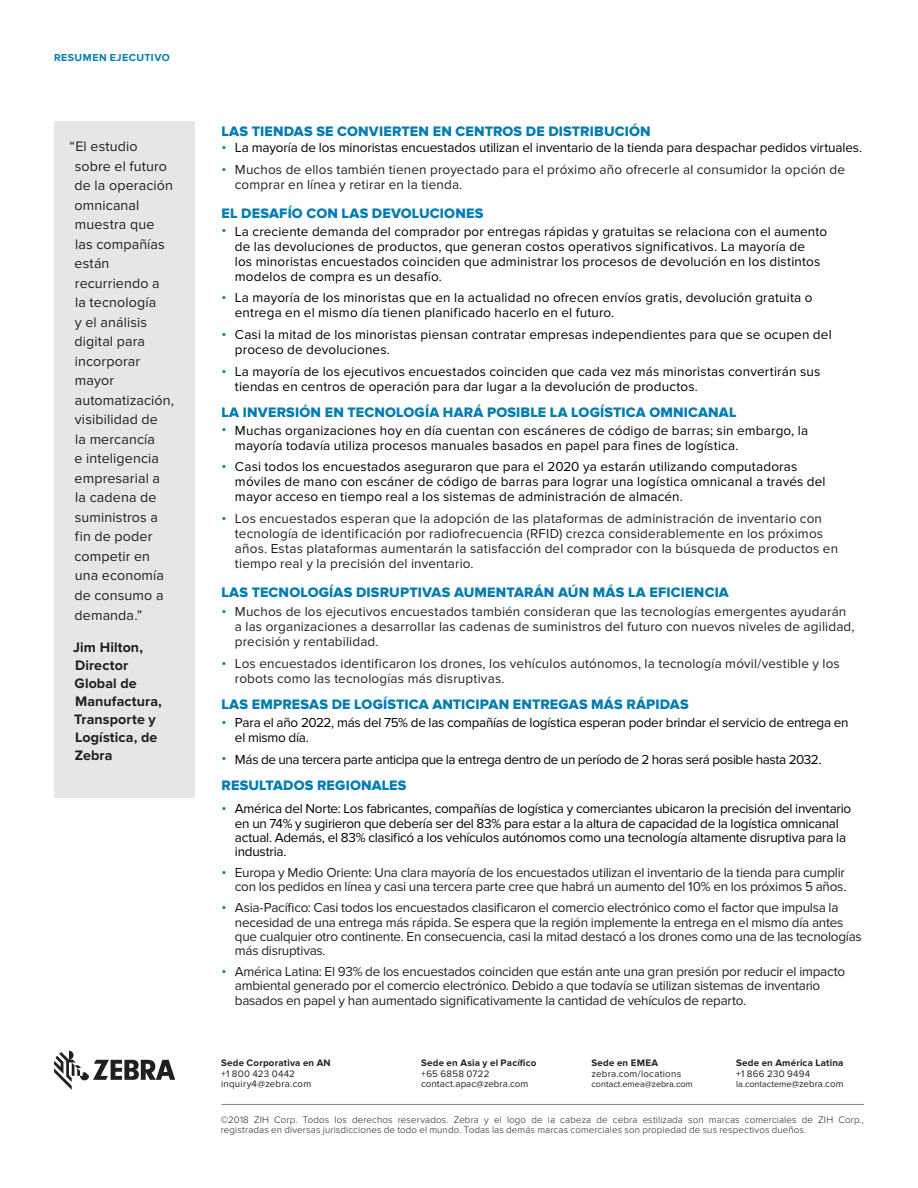
<style>
.page{position:relative;width:918px;height:1188px;background:#fff}
.page>*{position:absolute;margin:0;border:0;box-sizing:border-box;transform-origin:0 0}
.Body{font:14.25px/19.5px "Proxima Nova";letter-spacing:.01em;color:#231f20}
.Subhead-3{font:14.25px "Proxima Nova Extrabld";letter-spacing:.01em;color:#007cb1}
.Body-2{font:700 14.25px/18px "Proxima Nova";letter-spacing:.005em;color:#231f20}
.t1{font:13.5px/15px "Proxima Nova";letter-spacing:.01em;color:#000}
.t2{font:13.5px/15px "Proxima Nova";color:#231f20}
.t3{font:13.5px/14.2px "Proxima Nova";letter-spacing:-.02em;color:#231f20}
.t4{font:13.5px/14.2px "Proxima Nova";letter-spacing:-.02em;color:#000}
.t5{font:13.5px "Proxima Nova";letter-spacing:-.01em;color:#000}
.t6{font:13.5px "Proxima Nova";letter-spacing:-.03em;color:#000}
.t7{font:700 10.5px "Proxima Nova";letter-spacing:.045em;color:#007cb1}
.t8{font:300 9.75px/10.5px "Proxima Nova";letter-spacing:.01em;color:#231f20}
.t9{font:9.75px/10.5px "Proxima Nova";letter-spacing:.02em;color:#231f20}
.t10{font:700 9.75px "Proxima Nova";letter-spacing:.02em;color:#231f20}
.t11{font:9px "Proxima Nova";color:#231f20}
.s1{font-size:14.25px;color:#007cb1}
.s2{font-size:9.75px}
</style>
<div class="page">
<div style="left:54px;top:122px;width:140px;height:676px;background:#e6e6e7"></div>
<hr style="left:222px;top:1104px;width:642px;height:1px;background:#7e868d">
<svg style="left:54px;top:1051px;width:121px;height:39px"></svg>
<p class="t7" style="left:54px;top:51px;width:117px">RESUMEN EJECUTIVO</p>
<p class="Body" style="left:75px;top:137px;width:101px;text-indent:-5px">“El estudio sobre el futuro de la operación omnicanal muestra que las compañías están recurriendo a<br>la tecnología<br>y el análisis digital para incorporar mayor automatización, visibilidad de<br>la mercancía<br>e inteligencia empresarial a la cadena de suministros a fin de poder competir en una economía de consumo a demanda.”</p>
<p class="Body-2" style="left:73px;top:638px;width:90px">Jim Hilton,<br>Director<br>Global de<br>Manufactura,<br>Transporte y<br>Logística, de<br>Zebra</p>
<p class="Subhead-3" style="left:221px;top:124px;width:431px">LAS TIENDAS SE CONVIERTEN EN CENTROS DE DISTRIBUCIÓN</p>
<p class="t5" style="left:221px;top:140px;width:642px"><span class="s1">•</span> La mayoría de los minoristas encuestados utilizan el inventario de la tienda para despachar pedidos virtuales.</p>
<p class="t2" style="left:235px;top:162px;width:612px;text-indent:-14px"><span class="s1">•</span> Muchos de ellos también tienen proyectado para el próximo año ofrecerle al consumidor la opción de comprar en línea y retirar en la tienda.</p>
<p class="Subhead-3" style="left:221px;top:206px;width:263px">EL DESAFÍO CON LAS DEVOLUCIONES</p>
<p class="t1" style="left:235px;top:224px;width:594px;text-indent:-14px"><span class="s1">•</span> La creciente demanda del comprador por entregas rápidas y gratuitas se relaciona con el aumento de las devoluciones de productos, que generan costos operativos significativos. La mayoría de<br>los minoristas encuestados coinciden que administrar los procesos de devolución en los distintos modelos de compra es un desafío.</p>
<p class="t1" style="left:235px;top:290px;width:579px;text-indent:-14px"><span class="s1">•</span> La mayoría de los minoristas que en la actualidad no ofrecen envíos gratis, devolución gratuita o entrega en el mismo día tienen planificado hacerlo en el futuro.</p>
<p class="t1" style="left:235px;top:327px;width:598px;text-indent:-14px"><span class="s1">•</span> Casi la mitad de los minoristas piensan contratar empresas independientes para que se ocupen del proceso de devoluciones.</p>
<p class="t1" style="left:235px;top:364px;width:587px;text-indent:-14px"><span class="s1">•</span> La mayoría de los ejecutivos encuestados coinciden que cada vez más minoristas convertirán sus tiendas en centros de operación para dar lugar a la devolución de productos.</p>
<p class="Subhead-3" style="left:221px;top:405px;width:517px">LA INVERSIÓN EN TECNOLOGÍA HARÁ POSIBLE LA LOGÍSTICA OMNICANAL</p>
<p class="t1" style="left:235px;top:423px;width:575px;text-indent:-14px"><span class="s1">•</span> Muchas organizaciones hoy en día cuentan con escáneres de código de barras; sin embargo, la mayoría todavía utiliza procesos manuales basados en papel para fines de logística.</p>
<p class="t1" style="left:235px;top:459px;width:592px;text-indent:-14px"><span class="s1">•</span> Casi todos los encuestados aseguraron que para el 2020 ya estarán utilizando computadoras móviles de mano con escáner de código de barras para lograr una logística omnicanal a través del mayor acceso en tiempo real a los sistemas de administración de almacén.</p>
<p class="t2" style="left:235px;top:511px;width:605px;text-indent:-14px"><span class="s1">•</span> Los encuestados esperan que la adopción de las plataformas de administración de inventario con tecnología de identificación por radiofrecuencia (RFID) crezca considerablemente en los próximos años. Estas plataformas aumentarán la satisfacción del comprador con la búsqueda de productos en tiempo real y la precisión del inventario.</p>
<p class="Subhead-3" style="left:221px;top:585px;width:509px">LAS TECNOLOGÍAS DISRUPTIVAS AUMENTARÁN AÚN MÁS LA EFICIENCIA</p>
<p class="t2" style="left:235px;top:605px;width:621px;text-indent:-14px"><span class="s1">•</span> Muchos de los ejecutivos encuestados también consideran que las tecnologías emergentes ayudarán a las organizaciones a desarrollar las cadenas de suministros del futuro con nuevos niveles de agilidad, precisión y rentabilidad.</p>
<p class="t2" style="left:235px;top:656px;width:607px;text-indent:-14px"><span class="s1">•</span> Los encuestados identificaron los drones, los vehículos autónomos, la tecnología móvil/vestible y los robots como las tecnologías más disruptivas.</p>
<p class="Subhead-3" style="left:221px;top:698px;width:469px">LAS EMPRESAS DE LOGÍSTICA ANTICIPAN ENTREGAS MÁS RÁPIDAS</p>
<p class="t4" style="left:235px;top:715px;width:615px;line-height:15px;text-indent:-14px"><span class="s1">•</span> Para el año 2022, más del 75% de las compañías de logística esperan poder brindar el servicio de entrega en el mismo día.</p>
<p class="t6" style="left:221px;top:751px;width:602px"><span class="s1">•</span> Más de una tercera parte anticipa que la entrega dentro de un período de 2 horas será posible hasta 2032.</p>
<p class="Subhead-3" style="left:221px;top:779px;width:187px">RESULTADOS REGIONALES</p>
<p class="t4" style="left:235px;top:802px;width:618px;text-indent:-14px"><span class="s1">•</span> América del Norte: Los fabricantes, compañías de logística y comerciantes ubicaron la precisión del inventario en un 74% y sugirieron que debería ser del 83% para estar a la altura de capacidad de la logística omnicanal actual. Además, el 83% clasificó a los vehículos autónomos como una tecnología altamente disruptiva para la industria.</p>
<p class="t3" style="left:221px;top:866px;width:627px;text-align:right"><span class="s1">•</span> Europa y Medio Oriente: Una clara mayoría de los encuestados utilizan el inventario de la tienda para cumplir con los pedidos en línea y casi una tercera parte cree que habrá un aumento del 10% en los próximos 5 años.</p>
<p class="t3" style="left:235px;top:901px;width:628px;text-indent:-14px"><span class="s1">•</span> Asia-Pacífico: Casi todos los encuestados clasificaron el comercio electrónico como el factor que impulsa la necesidad de una entrega más rápida. Se espera que la región implemente la entrega en el mismo día antes que cualquier otro continente. En consecuencia, casi la mitad destacó a los drones como una de las tecnologías más disruptivas.</p>
<p class="t3" style="left:235px;top:964px;width:612px;line-height:14.7px;text-indent:-14px"><span class="s1">•</span> América Latina: El 93% de los encuestados coinciden que están ante una gran presión por reducir el impacto ambiental generado por el comercio electrónico. Debido a que todavía se utilizan sistemas de inventario basados en papel y han aumentado significativamente la cantidad de vehículos de reparto.</p>
<p class="t10" style="left:221px;top:1057px;width:111px">Sede Corporativa en AN</p>
<p class="t9" style="left:221px;top:1068px;width:92px">+1 800 423 0442 inquiry4@zebra.com</p>
<p class="t10" style="left:421px;top:1057px;width:117px">Sede en Asia y el Pacífico</p>
<p class="t9" style="left:421px;top:1068px;width:109px">+65 6858 0722 contact.apac@zebra.com</p>
<p class="t10" style="left:592px;top:1057px;width:68px">Sede en EMEA</p>
<p class="t9" style="left:592px;top:1068px;width:91px">zebra.com/locations</p>
<p class="t11" style="left:592px;top:1079px;width:103px">contact.emea@zebra.com</p>
<p class="t10" style="left:736px;top:1057px;width:109px">Sede en América Latina</p>
<p class="t9" style="left:736px;top:1068px;width:76px">+1 866 230 9494</p>
<p class="t11" style="left:736px;top:1079px;width:109px">la.contacteme<span class="s2">@zebra.com</span></p>
<p class="t8" style="left:221px;top:1114px;width:645px">©2018 ZIH Corp. Todos los derechos reservados. Zebra y el logo de la cabeza de cebra estilizada son marcas comerciales de ZIH Corp., registradas en diversas jurisdicciones de todo el mundo. Todas las demás marcas comerciales son propiedad de sus respectivos dueños.</p>
</div>
